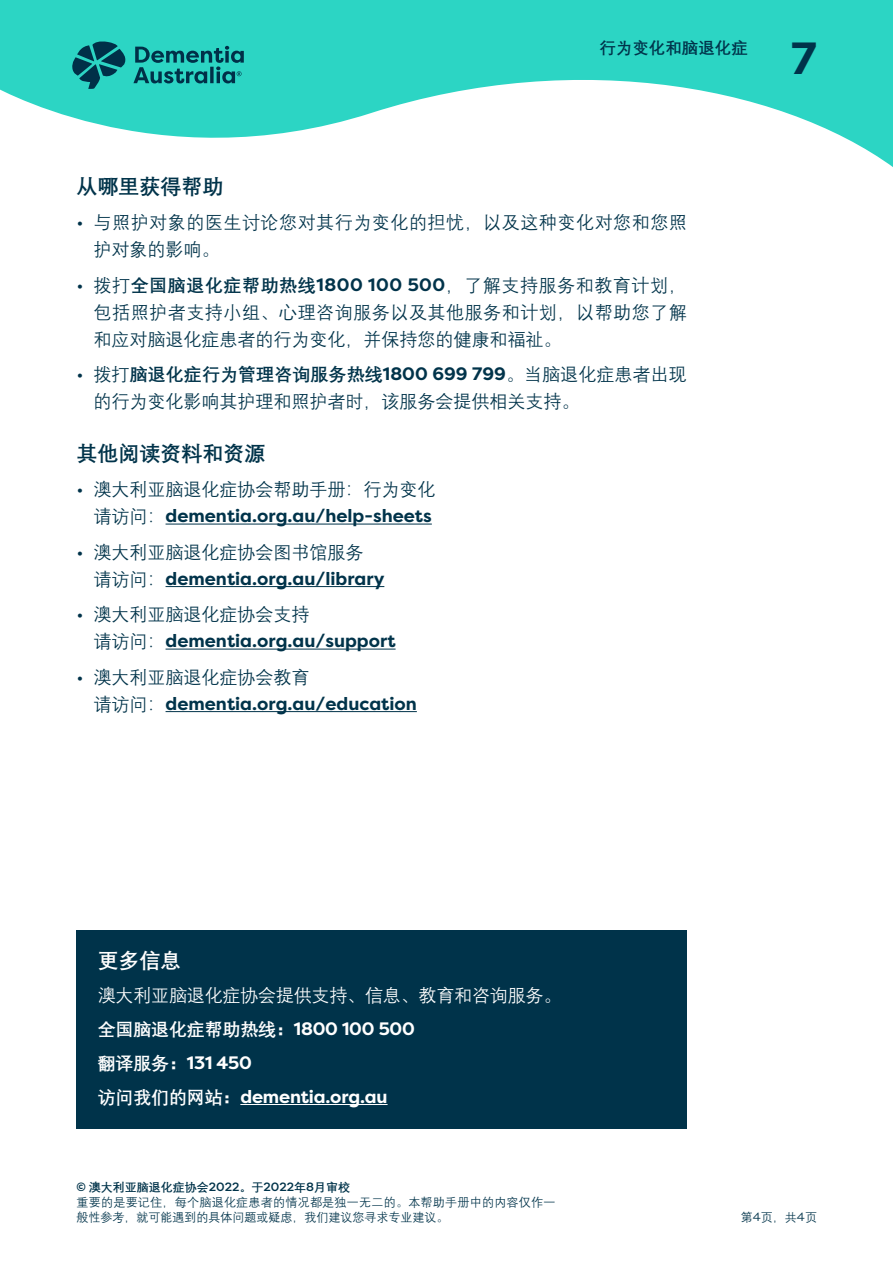
<style>
.page{position:relative;width:893px;height:1263px;background:#fff}
.page>*{position:absolute;margin:0;border:0;box-sizing:border-box;transform-origin:0 0}
.t1{font:700 45px "Filson Pro";color:#00334a}
.t2{font:700 21px "Deng Xian";color:#00334a}
.t3{font:700 21px "Deng Xian";color:#fff}
.t4{font:700 18px/27px "Filson Pro";color:#00334a}
.t5{font:18px/27px "Deng Xian";color:#00334a;text-align:justify}
.t6{font:18px/27px "Deng Xian";letter-spacing:.03em;color:#00334a}
.t7{font:700 18px "Filson Pro";letter-spacing:-.01em;color:#fff}
.t8{font:18px "Deng Xian";letter-spacing:-.01em;color:#fff}
.t9{font:700 18px "Deng Xian";letter-spacing:-.01em;color:#fff}
.t10{font:700 16.5px "Deng Xian";color:#00334a}
.t11{font:12px/15px "Deng Xian";letter-spacing:.025em;color:#00334a}
.t12{font:700 12px "Deng Xian";color:#00334a}
.s1{font-family:"Filson Pro"}
.s2{font-weight:700}
.s3{font-family:"Filson Pro";font-weight:700}
.s4{font-weight:400}
.s5{font-family:"Deng Xian";font-weight:400}
.s6{font-family:"Deng Xian"}
.s7{font-family:"Filson Pro";font-weight:500}
</style>
<div class="page">
<svg style="left:0;top:0;width:893px;height:167px;fill:#2cd5c4"></svg>
<svg style="left:72px;top:41px;width:172px;height:48px;background:#1d9d9a"></svg>
<div style="left:77px;top:930px;width:610px;height:64px;background:#00334a"></div>
<div style="left:77px;top:966px;width:610px;height:61px;background:#00334a"></div>
<div style="left:77px;top:1000px;width:610px;height:61px;background:#00334a"></div>
<div style="left:77px;top:1034px;width:610px;height:61px;background:#00334a"></div>
<div style="left:77px;top:1068px;width:610px;height:61px;background:#00334a"></div>
<hr style="left:240px;top:1104px;width:148px;height:1px;background:#fff">
<hr style="left:166px;top:524px;width:266px;height:1px;background:#00334a">
<hr style="left:166px;top:586px;width:218px;height:1px;background:#00334a">
<hr style="left:166px;top:649px;width:230px;height:1px;background:#00334a">
<hr style="left:166px;top:711px;width:251px;height:1px;background:#00334a">
<p class="t10" style="left:599px;top:37px;width:150px">行为变化和脑退化症</p>
<h1 class="t1" style="left:791px;top:30px;width:27px">7</h1>
<p class="t2" style="left:77px;top:172px;width:149px">从哪里获得帮助</p>
<p class="t6" style="left:94px;top:208px;width:595px;text-indent:-17px"><span class="s1">•</span> 与照护对象的医生讨论您对其行为变化的担忧，以及这种变化对您和您照护对象的影响。</p>
<p class="t5" style="left:94px;top:271px;width:595px;text-indent:-17px"><span class="s1">•</span> 拨打<span class="s2">全国脑退化症帮助热线</span><span class="s3">1800 100 500</span>，了解支持服务和教育计划，包括照护者支持小组、心理咨询服务以及其他服务和计划，以帮助您了解和应对脑退化症患者的行为变化，并保持您的健康和福祉。</p>
<p class="t5" style="left:94px;top:360px;width:595px;text-indent:-17px"><span class="s1">•</span> 拨打<span class="s2">脑退化症行为管理咨询服务热线</span><span class="s3">1800 699 799</span>。当脑退化症患者出现的行为变化影响其护理和照护者时，该服务会提供相关支持。</p>
<p class="t2" style="left:77px;top:439px;width:191px">其他阅读资料和资源</p>
<p class="t4" style="left:77px;top:476px;width:361px;text-align:right"><span class="s4">•</span> <span class="s5">澳大利亚脑退化症协会帮助手册：行为变化请访问：</span>dementia.org.au/help-sheets</p>
<p class="t4" style="left:94px;top:538px;width:292px;text-indent:-17px"><span class="s4">•</span> <span class="s5">澳大利亚脑退化症协会图书馆服务请访问：</span>dementia.org.au/library</p>
<p class="t4" style="left:94px;top:601px;width:304px;text-indent:-17px"><span class="s4">•</span> <span class="s5">澳大利亚脑退化症协会支持<br>请访问：</span>dementia.org.au/support</p>
<p class="t4" style="left:94px;top:663px;width:325px;text-indent:-17px"><span class="s4">•</span> <span class="s5">澳大利亚脑退化症协会教育<br>请访问：</span>dementia.org.au/education</p>
<p class="t3" style="left:98px;top:946px;width:85px">更多信息</p>
<p class="t8" style="left:98px;top:983px;width:465px">澳大利亚脑退化症协会提供支持、信息、教育和咨询服务。</p>
<p class="t9" style="left:98px;top:1017px;width:319px">全国脑退化症帮助热线：<span class="s1">1800 100 500</span></p>
<p class="t7" style="left:98px;top:1051px;width:156px"><span class="s6">翻译服务：</span>131 450</p>
<p class="t7" style="left:98px;top:1085px;width:291px"><span class="s6">访问我们的网站：</span>dementia.org.au</p>
<p class="t12" style="left:77px;top:1179px;width:275px"><span class="s1">©</span> 澳大利亚脑退化症协会<span class="s7">2022</span>。于<span class="s7">2022</span>年<span class="s7">8</span>月审校</p>
<p class="t11" style="left:77px;top:1195px;width:480px">重要的是要记住，每个脑退化症患者的情况都是独一无二的。本帮助手册中的内容仅作一般性参考，就可能遇到的具体问题或疑虑，我们建议您寻求专业建议。</p>
<p class="t11" style="left:741px;top:1209px;width:78px">第<span class="s1">4</span>页，共<span class="s1">4</span>页</p>
</div>
